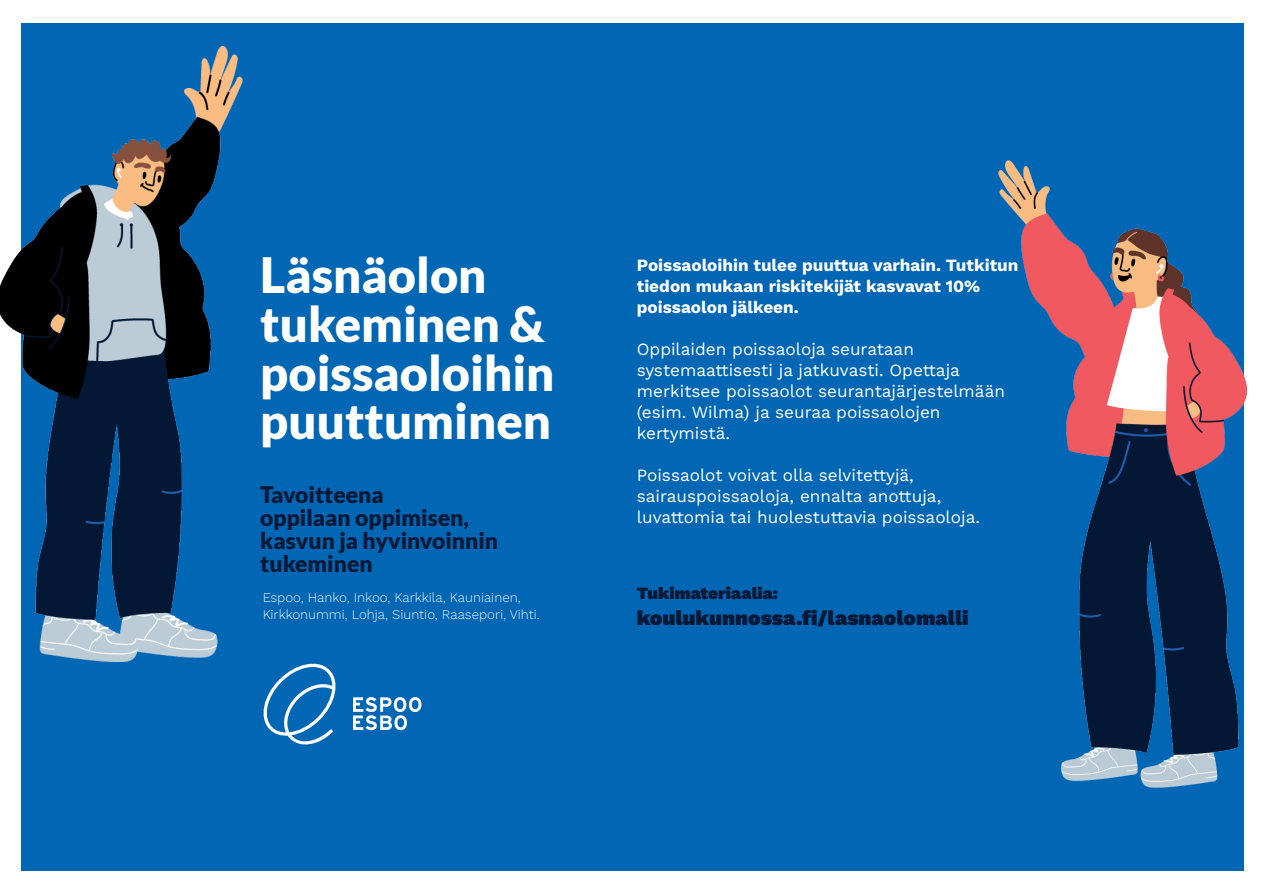
<style>
.page{position:relative;width:1263px;height:893px;background:#fff}
.page>*{position:absolute;margin:0;border:0;box-sizing:border-box;transform-origin:0 0}
.t1{font:900 48.75px/48.8px "Lato";color:#fff}
.t2{font:900 22.8px/22.8px "Lato";color:#051836}
.t3{font:900 21px "Work Sans";color:#051836}
.t4{font:17.1px/21px "Work Sans";color:#fff}
.t5{font:700 17.1px/21px "Work Sans";color:#fff}
.t6{font:900 17.1px "Work Sans";color:#051836}
.t7{font:300 13.35px/17.1px "Work Sans";color:#fff}
</style>
<div class="page">
<div style="left:22px;top:23px;width:1222px;height:848px;background:#0166b3"></div>
<img style="left:998px;top:160px;width:249px;height:628px">
<svg style="left:263px;top:668px;width:158px;height:77px"></svg>
<img style="left:0;top:40px;width:327px;height:628px">
<h1 class="t1" style="left:260px;top:250px;width:296px">Läsnäolon tukeminen &amp; poissaoloihin puuttuminen</h1>
<h2 class="t2" style="left:260px;top:483px;width:239px">Tavoitteena<br>oppilaan oppimisen, kasvun ja hyvinvoinnin tukeminen</h2>
<p class="t7" style="left:262px;top:589px;width:279px">Espoo, Hanko, Inkoo, Karkkila, Kauniainen,<br>Kirkkonummi, Lohja, Siuntio, Raasepori, Vihti.</p>
<p class="t5" style="left:637px;top:254px;width:383px">Poissaoloihin tulee puuttua varhain. Tutkitun tiedon mukaan riskitekijät kasvavat 10% poissaolon jälkeen.</p>
<p class="t4" style="left:637px;top:338px;width:370px">Oppilaiden poissaoloja seurataan systemaattisesti ja jatkuvasti. Opettaja merkitsee poissaolot seurantajärjestelmään (esim. Wilma) ja seuraa poissaolojen kertymistä.</p>
<p class="t4" style="left:637px;top:464px;width:345px">Poissaolot voivat olla selvitettyjä, sairauspoissaoloja, ennalta anottuja, luvattomia tai huolestuttavia poissaoloja.</p>
<p class="t6" style="left:637px;top:580px;width:143px">Tukimateriaalia:</p>
<p class="t3" style="left:637px;top:602px;width:333px">koulukunnossa.fi/lasnaolomalli</p>
</div>
